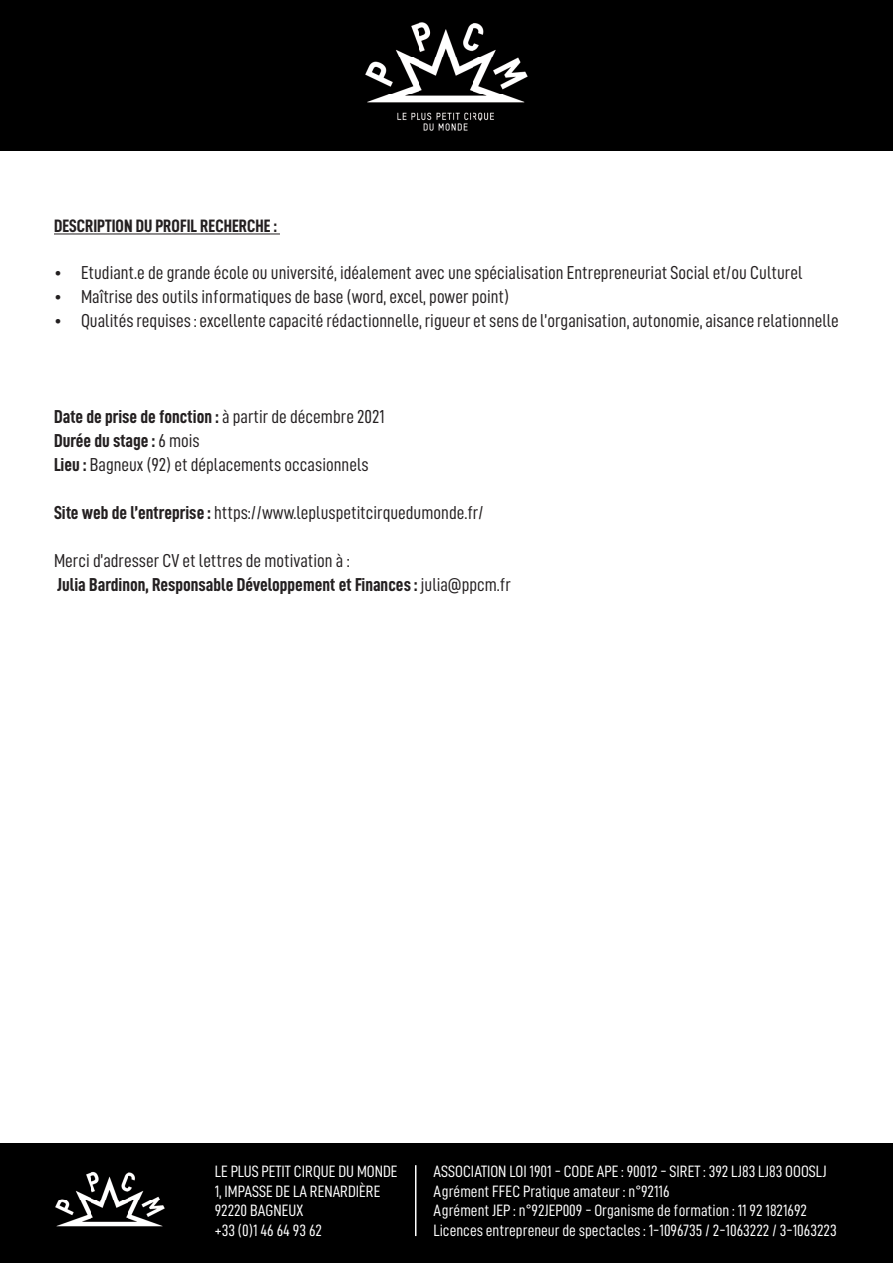
<style>
.page{position:relative;width:893px;height:1263px;background:#fff}
.page>*{position:absolute;margin:0;border:0;box-sizing:border-box;transform-origin:0 0}
.t1{font:18.75px "D DIN Condensed";color:#231f20}
.t2{font:18.75px/24px "D DIN Condensed Bold";color:#231f20}
.t3{font:18px "D DIN Condensed Bold";color:#231f20}
.t4{font:16.5px/19.8px "D DIN Condensed";color:#fff}
.s1{font-family:"D DIN Condensed"}
.s2{font-family:"D DIN Condensed Bold"}
</style>
<div class="page">
<div style="left:0;top:0;width:893px;height:151px;background:#000"></div>
<img style="left:366px;top:22px;width:54px;height:98px">
<img style="left:420px;top:22px;width:107px;height:109px">
<hr style="left:54px;top:233px;width:226px;height:1px;background:#231f20">
<div style="left:0;top:1144px;width:893px;height:119px;background:#000"></div>
<img style="left:55px;top:1172px;width:37px;height:55px">
<img style="left:92px;top:1171px;width:72px;height:56px">
<hr style="left:415px;top:1165px;width:1px;height:71px;background:#fff">
<p class="t3" style="left:54px;top:216px;width:224px">DESCRIPTION DU PROFIL RECHERCHE :</p>
<p class="t1" style="left:54px;top:262px;width:750px">• Etudiant.e de grande école ou université, idéalement avec une spécialisation Entrepreneuriat Social et/ou Culturel</p>
<p class="t1" style="left:54px;top:286px;width:456px">• Maîtrise des outils informatiques de base (word, excel, power point)</p>
<p class="t1" style="left:54px;top:310px;width:786px">• Qualités requises : excellente capacité rédactionnelle, rigueur et sens de l’organisation, autonomie, aisance relationnelle</p>
<p class="t2" style="left:54px;top:404px;width:332px">Date de prise de fonction : <span class="s1">à partir de décembre 2021<br></span>Durée du stage : <span class="s1">6 mois</span></p>
<p class="t1" style="left:54px;top:454px;width:316px"><span class="s2">Lieu :</span> Bagneux (92) et déplacements occasionnels</p>
<p class="t1" style="left:54px;top:502px;width:431px"><span class="s2">Site web de l’entreprise :</span> https://www.lepluspetitcirquedumonde.fr/</p>
<p class="t1" style="left:54px;top:550px;width:297px">Merci d’adresser CV et lettres de motivation à :</p>
<p class="t2" style="left:57px;top:572px;width:455px">Julia Bardinon, Responsable Développement et Finances : <span class="s1">julia@ppcm.fr</span></p>
<p class="t4" style="left:215px;top:1161px;width:184px">LE PLUS PETIT CIRQUE DU MONDE<br>1, IMPASSE DE LA RENARDIÈRE<br>92220 BAGNEUX<br>+33 (0)1 46 64 93 62</p>
<p class="t4" style="left:434px;top:1161px;width:405px">ASSOCIATION LOI 1901 - CODE APE : 90012 - SIRET : 392 LJ83 LJ83 OOOSLJ Agrément FFEC Pratique amateur : n°92116<br>Agrément JEP : n°92JEP009 - Organisme de formation : 11 92 1821692<br>Licences entrepreneur de spectacles : 1-1096735 / 2-1063222 / 3-1063223</p>
</div>
